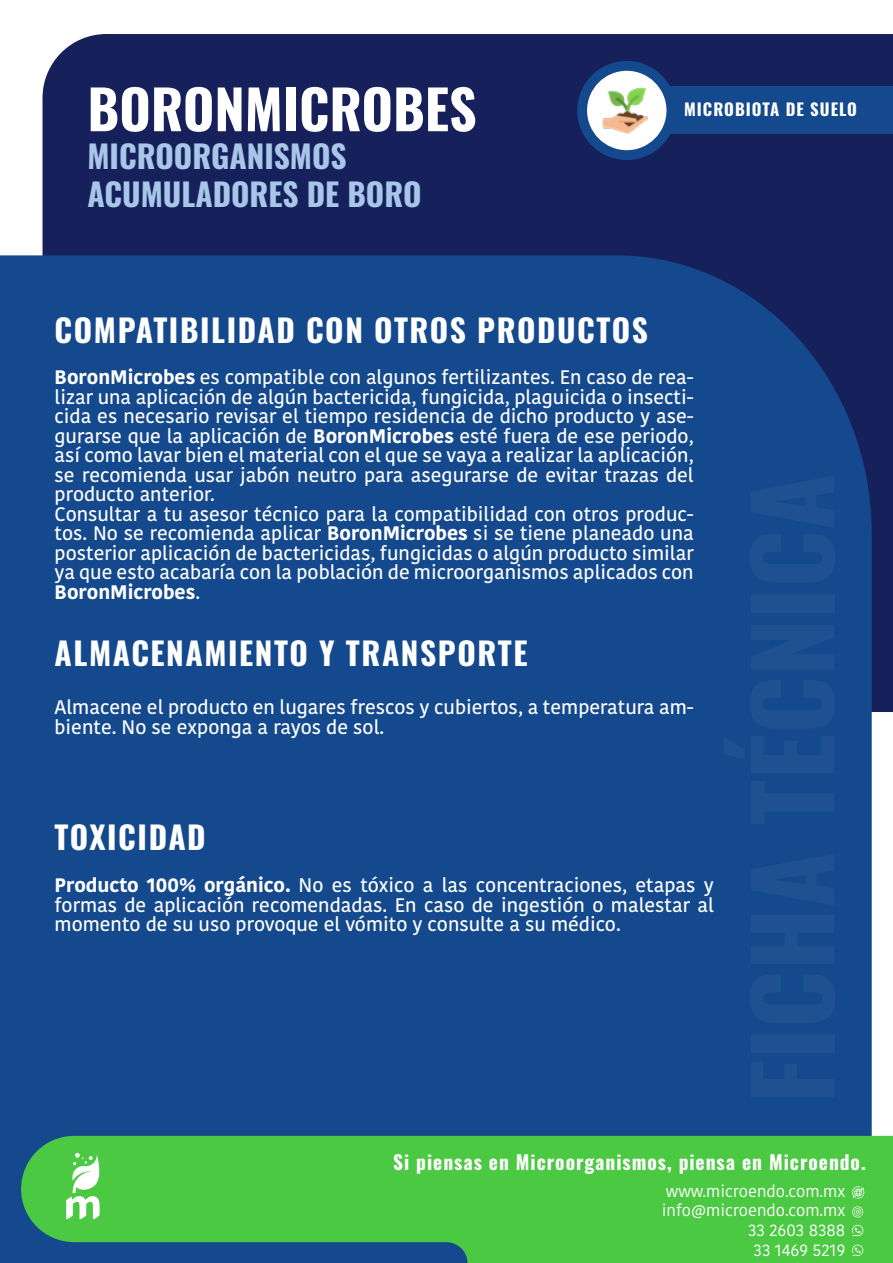
<style>
.page{position:relative;width:893px;height:1263px;background:#fff}
.page>*{position:absolute;margin:0;border:0;box-sizing:border-box;transform-origin:0 0}
.t1{font:700 54px "Oswald";color:#fff}
.t2{font:700 31.5px "Oswald";letter-spacing:.05em;color:#fff}
.t3{font:700 31.5px/37.8px "Oswald";color:#a8c6e8}
.t4{font:500 19.5px/19.5px "Kohinoor";color:#fff}
.t5{font:700 19.5px "Oswald";letter-spacing:.05em;color:#fff}
.t6{font:700 16.65px "Oswald";letter-spacing:.06em;color:#fff}
.t7{font:16.5px/19.8px "Kohinoor";color:#fff;text-align:right}
.s1{font-weight:700}
</style>
<div class="page">
<div style="left:43px;top:34px;width:850px;height:678px;background:#16215c"></div>
<div style="left:0;top:255px;width:872px;height:1008px;background:#14498d"></div>
<div style="left:658px;top:87px;width:235px;height:47px;background:#14498d"></div>
<div style="left:577px;top:61px;width:99px;height:99px;background:#14498d;border-radius:50%"></div>
<div style="left:587px;top:71px;width:79px;height:79px;background:#fff;border-radius:50%"></div>
<img style="left:603px;top:88px;width:45px;height:45px">
<svg style="left:21px;top:1136px;width:872px;height:127px;fill:#4bc943"></svg>
<svg style="left:66px;top:1153px;width:34px;height:66px"></svg>
<svg style="left:852px;top:1186px;width:12px;height:12px"></svg>
<svg style="left:852px;top:1225px;width:11px;height:11px"></svg>
<svg style="left:852px;top:1206px;width:11px;height:11px"></svg>
<svg style="left:852px;top:1244px;width:11px;height:12px"></svg>
<h1 class="t1" style="left:87px;top:81px;width:391px">BORONMICROBES</h1>
<h2 class="t3" style="left:87px;top:139px;width:336px">MICROORGANISMOS<br>ACUMULADORES DE BORO</h2>
<p class="t6" style="left:684px;top:100px;width:174px">MICROBIOTA DE SUELO</p>
<h2 class="t2" style="left:55px;top:314px;width:595px">COMPATIBILIDAD CON OTROS PRODUCTOS</h2>
<p class="t4" style="left:55px;top:368px;width:641px"><span class="s1">BoronMicrobes</span> es compatible con algunos fertilizantes. En caso de rea&shy;lizar una aplicación de algún bactericida, fungicida, plaguicida o insecti&shy;cida es necesario revisar el tiempo residencia de dicho producto y ase&shy;gurarse que la aplicación de <span class="s1">BoronMicrobes</span> esté fuera de ese periodo, así como lavar bien el material con el que se vaya a realizar la aplicación, se recomienda usar jabón neutro para asegurarse de evitar trazas del producto anterior.<br>Consultar a tu asesor técnico para la compatibilidad con otros produc&shy;tos. No se recomienda aplicar <span class="s1">BoronMicrobes</span> si se tiene planeado una posterior aplicación de bactericidas, fungicidas o algún producto similar ya que esto acabaría con la población de microorganismos aplicados con <span class="s1">BoronMicrobes</span>.</p>
<h2 class="t2" style="left:55px;top:636px;width:474px">ALMACENAMIENTO Y TRANSPORTE</h2>
<p class="t4" style="left:55px;top:698px;width:641px">Almacene el producto en lugares frescos y cubiertos, a temperatura am&shy;biente. No se exponga a rayos de sol.</p>
<h2 class="t2" style="left:55px;top:820px;width:153px">TOXICIDAD</h2>
<p class="t4" style="left:55px;top:876px;width:661px;text-align:justify"><span class="s1">Producto 100% orgánico.</span> No es tóxico a las concentraciones, etapas y formas de aplicación recomendadas. En caso de ingestión o malestar al momento de su uso provoque el vómito y consulte a su médico.</p>
<p class="t5" style="left:393px;top:1152px;width:474px">Si piensas en Microorganismos, piensa en Microendo.</p>
<p class="t7" style="left:662px;top:1181px;width:185px">www.microendo.com.mx info@microendo.com.mx<br>33 2603 8388<br>33 1469 5219</p>
</div>
